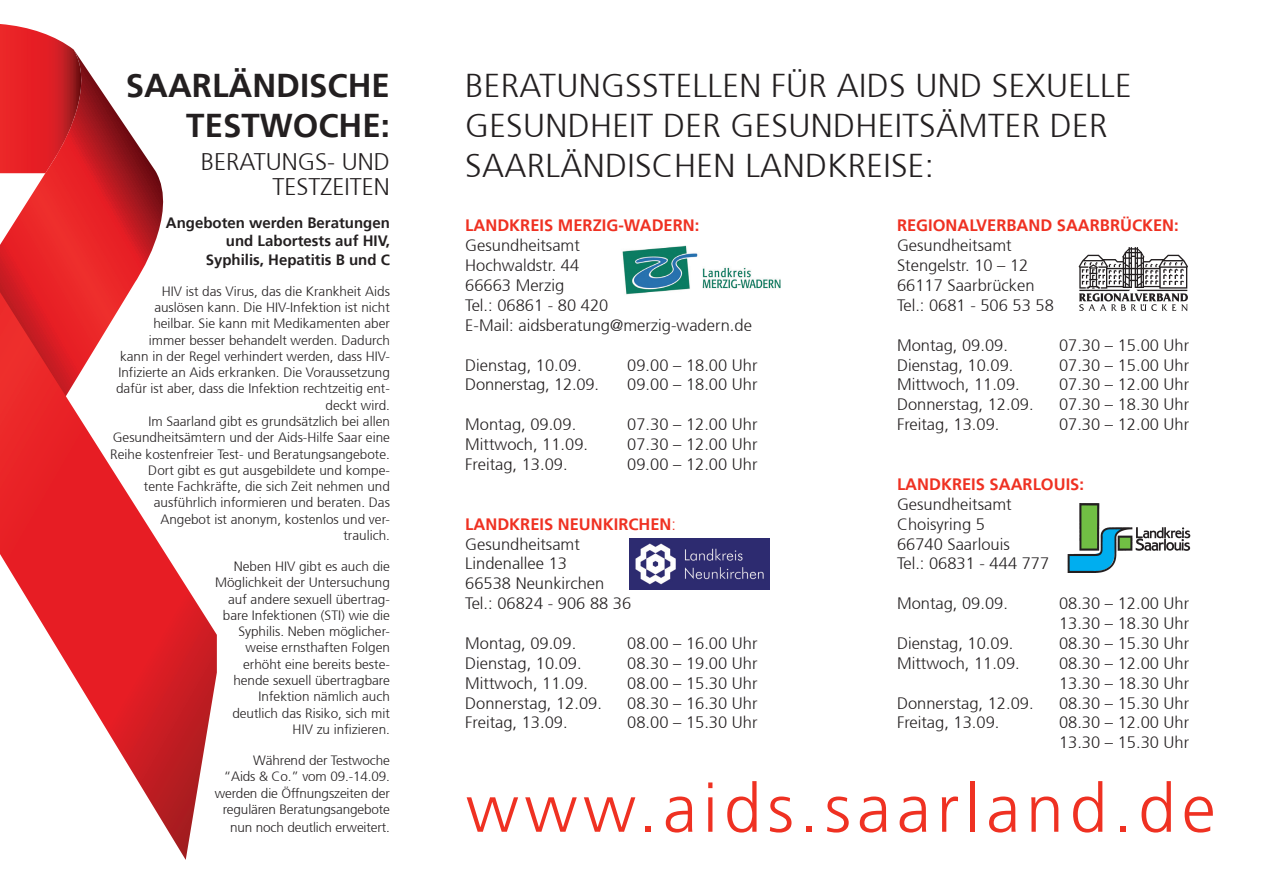
<style>
.page{position:relative;width:1263px;height:893px;background:#fff}
.page>*{position:absolute;margin:0;border:0;box-sizing:border-box;transform-origin:0 0}
.t1{font:300 67.5px "Frutiger 45";letter-spacing:.09em;color:#ef3122}
.Text_01{font:300 33px/39.8px "Frutiger 45";letter-spacing:.01em;color:#231f20}
.Text_01-2{font:700 33px/39.8px "Frutiger 65";color:#231f20;text-align:right}
.Text_01-3{font:300 24px "Frutiger 45";color:#231f20}
.Text_01-4{font:300 16.5px/20px "Frutiger 45";color:#231f20}
.Text_01-5{font:700 16.5px "Frutiger 65";color:#ef3122}
.Text_01-6{font:700 15px "Frutiger 65";color:#231f20}
.Text_01-7{font:300 13.5px/16.2px "Frutiger 45";color:#231f20;text-align:right}
.s1{font-family:"Frutiger 45";font-weight:300}
</style>
<div class="page">
<svg style="left:0;top:24px;width:74px;height:26px"></svg>
<svg style="left:0;top:50px;width:164px;height:242px;background:#d93f43"></svg>
<svg style="left:0;top:292px;width:217px;height:568px"></svg>
<svg style="left:124px;top:61px;width:40px;height:100px"></svg>
<img style="left:1067px;top:503px;width:124px;height:69px">
<img style="left:622px;top:245px;width:159px;height:50px">
<img style="left:630px;top:538px;width:139px;height:52px">
<svg style="left:1079px;top:247px;width:109px;height:64px"></svg>
<p class="Text_01-2" style="left:126px;top:66px;width:265px">SAARLÄNDISCHE<br>TESTWOCHE:</p>
<p class="Text_01-3" style="left:201px;top:148px;width:191px">BERATUNGS- UND</p>
<p class="Text_01-3" style="left:273px;top:173px;width:119px">TESTZEITEN</p>
<p class="Text_01-6" style="left:166px;top:214px;width:225px">Angeboten werden Beratungen</p>
<p class="Text_01-6" style="left:226px;top:232px;width:165px">und Labortests auf HIV,</p>
<p class="Text_01-6" style="left:206px;top:250px;width:186px">Syphilis, Hepatitis B und C</p>
<p class="Text_01-7" style="left:116px;top:283px;width:275px">HIV ist das Virus, das die Krankheit Aids auslösen kann. Die HIV-Infektion ist nicht heilbar. Sie kann mit Medikamenten aber immer besser behandelt werden. Dadurch<br>kann in der Regel verhindert werden, dass HIV-Infizierte an Aids erkranken. Die Voraussetzung dafür ist aber, dass die Infektion rechtzeitig ent&shy;deckt wird.</p>
<p class="Text_01-7" style="left:110px;top:413px;width:281px">Im Saarland gibt es grundsätzlich bei allen Gesundheitsämtern und der Aids-Hilfe Saar eine Reihe kostenfreier Test- und Beratungsangebote.<br>Dort gibt es gut ausgebildete und kompe-<br>tente Fachkräfte, die sich Zeit nehmen und ausführlich informieren und beraten. Das Angebot ist anonym, kostenlos und ver-<br>traulich.</p>
<p class="Text_01-7" style="left:215px;top:559px;width:176px">Neben HIV gibt es auch die<br>Möglichkeit der Untersuchung auf andere sexuell übertrag&shy;bare Infektionen (STI) wie die<br>Syphilis. Neben möglicher&shy;weise ernsthaften Folgen erhöht eine bereits beste&shy;hende sexuell übertragbare<br>Infektion nämlich auch</p>
<p class="Text_01-7" style="left:232px;top:705px;width:159px">deutlich das Risiko, sich mit<br>HIV zu infizieren.</p>
<p class="Text_01-7" style="left:215px;top:752px;width:177px">Während der Testwoche<br>“Aids &amp; Co.” vom 09.-14.09. werden die Öffnungszeiten der regulären Beratungsangebote</p>
<p class="Text_01-7" style="left:230px;top:819px;width:161px">nun noch deutlich erweitert.</p>
<p class="Text_01" style="left:465px;top:66px;width:668px">BERATUNGSSTELLEN FÜR AIDS UND SEXUELLE<br>GESUNDHEIT DER GESUNDHEITSÄMTER DER</p>
<p class="Text_01" style="left:465px;top:146px;width:470px">SAARLÄNDISCHEN LANDKREISE:</p>
<p class="Text_01-5" style="left:465px;top:216px;width:236px">LANDKREIS MERZIG-WADERN:</p>
<p class="Text_01-4" style="left:465px;top:236px;width:116px">Gesundheitsamt</p>
<p class="Text_01-4" style="left:465px;top:256px;width:116px">Hochwaldstr. 44</p>
<p class="Text_01-4" style="left:465px;top:276px;width:101px">66663 Merzig</p>
<p class="Text_01-4" style="left:465px;top:295px;width:145px">Tel.: 06861 - 80 420</p>
<p class="Text_01-4" style="left:465px;top:315px;width:288px">E-Mail: aidsberatung@merzig-wadern.de</p>
<p class="Text_01-4" style="left:465px;top:355px;width:118px">Dienstag, 10.09.</p>
<p class="Text_01-4" style="left:627px;top:355px;width:132px">09.00 – 18.00 Uhr</p>
<p class="Text_01-4" style="left:465px;top:375px;width:135px">Donnerstag, 12.09.</p>
<p class="Text_01-4" style="left:627px;top:375px;width:132px">09.00 – 18.00 Uhr</p>
<p class="Text_01-4" style="left:465px;top:415px;width:112px">Montag, 09.09.</p>
<p class="Text_01-4" style="left:627px;top:415px;width:132px">07.30 – 12.00 Uhr</p>
<p class="Text_01-4" style="left:465px;top:435px;width:124px">Mittwoch, 11.09.</p>
<p class="Text_01-4" style="left:627px;top:435px;width:132px">07.30 – 12.00 Uhr</p>
<p class="Text_01-4" style="left:465px;top:455px;width:104px">Freitag, 13.09.</p>
<p class="Text_01-4" style="left:627px;top:455px;width:132px">09.00 – 12.00 Uhr</p>
<p class="Text_01-5" style="left:465px;top:514px;width:212px">LANDKREIS NEUNKIRCHEN<span class="s1">:</span></p>
<p class="Text_01-4" style="left:465px;top:534px;width:116px">Gesundheitsamt</p>
<p class="Text_01-4" style="left:465px;top:554px;width:103px">Lindenallee 13</p>
<p class="Text_01-4" style="left:465px;top:574px;width:141px">66538 Neunkirchen</p>
<p class="Text_01-4" style="left:465px;top:594px;width:168px">Tel.: 06824 - 906 88 36</p>
<p class="Text_01-4" style="left:465px;top:633px;width:112px">Montag, 09.09.</p>
<p class="Text_01-4" style="left:627px;top:633px;width:132px">08.00 – 16.00 Uhr</p>
<p class="Text_01-4" style="left:465px;top:653px;width:118px">Dienstag, 10.09.</p>
<p class="Text_01-4" style="left:627px;top:653px;width:132px">08.30 – 19.00 Uhr</p>
<p class="Text_01-4" style="left:465px;top:673px;width:124px">Mittwoch, 11.09.</p>
<p class="Text_01-4" style="left:627px;top:673px;width:132px">08.00 – 15.30 Uhr</p>
<p class="Text_01-4" style="left:465px;top:693px;width:138px">Donnerstag, 12.09.</p>
<p class="Text_01-4" style="left:627px;top:693px;width:132px">08.30 – 16.30 Uhr</p>
<p class="Text_01-4" style="left:465px;top:713px;width:104px">Freitag, 13.09.</p>
<p class="Text_01-4" style="left:627px;top:713px;width:132px">08.00 – 15.30 Uhr</p>
<p class="Text_01-5" style="left:897px;top:216px;width:283px">REGIONALVERBAND SAARBRÜCKEN:</p>
<p class="Text_01-4" style="left:897px;top:236px;width:116px">Gesundheitsamt</p>
<p class="Text_01-4" style="left:897px;top:256px;width:133px">Stengelstr. 10 – 12</p>
<p class="Text_01-4" style="left:897px;top:276px;width:139px">66117 Saarbrücken</p>
<p class="Text_01-4" style="left:897px;top:295px;width:158px">Tel.: 0681 - 506 53 58</p>
<p class="Text_01-4" style="left:897px;top:335px;width:112px">Montag, 09.09.</p>
<p class="Text_01-4" style="left:1059px;top:335px;width:132px">07.30 – 15.00 Uhr</p>
<p class="Text_01-4" style="left:897px;top:355px;width:118px">Dienstag, 10.09.</p>
<p class="Text_01-4" style="left:1059px;top:355px;width:132px">07.30 – 15.00 Uhr</p>
<p class="Text_01-4" style="left:897px;top:375px;width:124px">Mittwoch, 11.09.</p>
<p class="Text_01-4" style="left:1059px;top:375px;width:132px">07.30 – 12.00 Uhr</p>
<p class="Text_01-4" style="left:897px;top:395px;width:138px">Donnerstag, 12.09.</p>
<p class="Text_01-4" style="left:1059px;top:395px;width:132px">07.30 – 18.30 Uhr</p>
<p class="Text_01-4" style="left:897px;top:415px;width:104px">Freitag, 13.09.</p>
<p class="Text_01-4" style="left:1059px;top:415px;width:132px">07.30 – 12.00 Uhr</p>
<p class="Text_01-5" style="left:897px;top:474px;width:189px">LANDKREIS SAARLOUIS:</p>
<p class="Text_01-4" style="left:897px;top:494px;width:116px">Gesundheitsamt</p>
<p class="Text_01-4" style="left:897px;top:514px;width:90px">Choisyring 5</p>
<p class="Text_01-4" style="left:897px;top:534px;width:114px">66740 Saarlouis</p>
<p class="Text_01-4" style="left:897px;top:554px;width:154px">Tel.: 06831 - 444 777</p>
<p class="Text_01-4" style="left:897px;top:594px;width:112px">Montag, 09.09.</p>
<p class="Text_01-4" style="left:1059px;top:594px;width:132px">08.30 – 12.00 Uhr<br>13.30 – 18.30 Uhr</p>
<p class="Text_01-4" style="left:897px;top:633px;width:118px">Dienstag, 10.09.</p>
<p class="Text_01-4" style="left:1059px;top:633px;width:132px">08.30 – 15.30 Uhr</p>
<p class="Text_01-4" style="left:897px;top:653px;width:124px">Mittwoch, 11.09.</p>
<p class="Text_01-4" style="left:1059px;top:653px;width:132px">08.30 – 12.00 Uhr<br>13.30 – 18.30 Uhr</p>
<p class="Text_01-4" style="left:897px;top:693px;width:138px">Donnerstag, 12.09.</p>
<p class="Text_01-4" style="left:1059px;top:693px;width:132px">08.30 – 15.30 Uhr</p>
<p class="Text_01-4" style="left:897px;top:713px;width:104px">Freitag, 13.09.</p>
<p class="Text_01-4" style="left:1059px;top:713px;width:132px">08.30 – 12.00 Uhr<br>13.30 – 15.30 Uhr</p>
<p class="t1" style="left:466px;top:770px;width:751px">www.aids.saarland.de</p>
</div>
